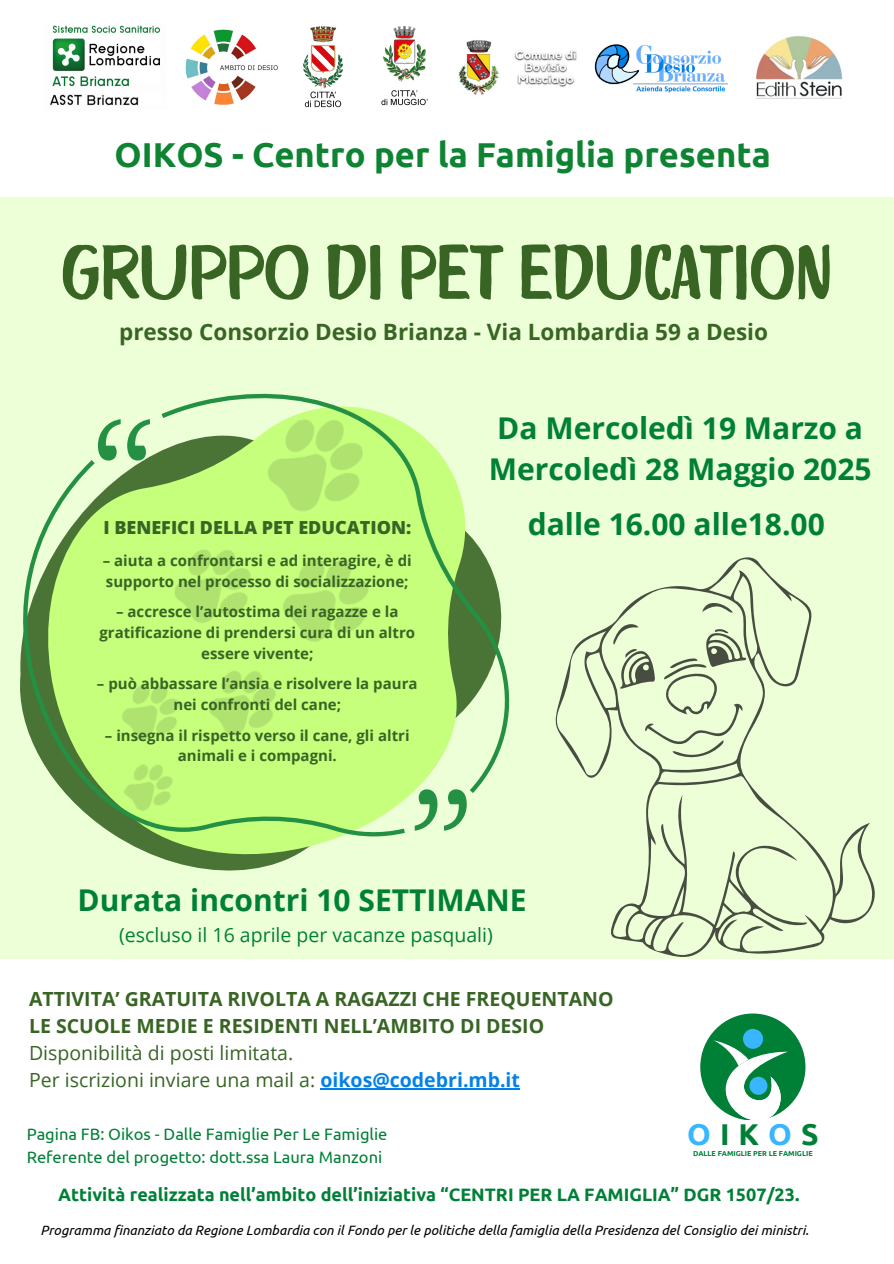
<style>
.page{position:relative;width:894px;height:1264px;background:#fff}
.page>*{position:absolute;margin:0;border:0;box-sizing:border-box;transform-origin:0 0}
.t1{font:75px "Quotes Caps";color:#386524}
.t2{font:700 34.5px "Ubuntu";color:#0e8433}
.t3{font:700 30.15px "Ubuntu";letter-spacing:.3em;color:#008037}
.t4{font:700 30px/41.1px "Open Sans";color:#008037}
.t5{font:700 22.5px "Open Sans";color:#386524}
.t6{font:700 19.5px/27px "Open Sans";color:#386524}
.t7{font:19.5px "Open Sans";color:#008037}
.t8{font:700 18px "Ubuntu";color:#008037}
.t9{font:800 18px "Open Sans";color:#386524}
.t10{font:16.5px/22.5px "Ubuntu";color:#008037}
.t11{font:700 15px/20.5px "Open Sans";color:#386524;text-align:center}
.t12{font:italic 13.5px "Ubuntu";color:#000}
.t13{font:700 7.2px "Ubuntu";color:#008037}
.s1{font-weight:400}
.s2{color:#0181e9}
.s3{color:#38b6ff}
</style>
<div class="page">
<img style="left:185px;top:29px;width:93px;height:76px">
<img style="left:458px;top:40px;width:119px;height:55px">
<img style="left:756px;top:36px;width:87px;height:63px">
<img style="left:594px;top:44px;width:134px;height:49px">
<img style="left:303px;top:26px;width:39px;height:82px">
<img style="left:50px;top:26px;width:110px;height:80px">
<img style="left:381px;top:26px;width:46px;height:80px">
<div style="left:0;top:197px;width:893px;height:761px;background:#edffd7"></div>
<svg style="left:125px;top:798px;width:342px;height:66px"></svg>
<svg style="left:172px;top:393px;width:337px;height:400px"></svg>
<svg style="left:20px;top:491px;width:385px;height:350px"></svg>
<svg style="left:414px;top:789px;width:23px;height:41px"></svg>
<svg style="left:444px;top:789px;width:22px;height:41px"></svg>
<svg style="left:555px;top:557px;width:320px;height:400px"></svg>
<svg style="left:702px;top:602px;width:30px;height:11px"></svg>
<svg style="left:612px;top:623px;width:134px;height:137px"></svg>
<div style="left:700px;top:1013px;width:105px;height:107px;background:#008037;border-radius:50%"></div>
<svg style="left:708px;top:1026px;width:97px;height:94px"></svg>
<div style="left:749px;top:1076px;width:18px;height:18px;background:#38b6ff;border-radius:50%"></div>
<img style="left:65px;top:410px;width:353px;height:403px">
<hr style="left:320px;top:1088px;width:200px;height:1px;background:#0181e9">
<p class="t2" style="left:114px;top:134px;width:657px">OIKOS - Centro per la Famiglia presenta</p>
<p class="t1" style="left:61px;top:226px;width:772px">GRUPPO DI PET EDUCATION</p>
<h2 class="t5" style="left:119px;top:316px;width:650px">presso Consorzio Desio Brianza - Via Lombardia 59 a Desio</h2>
<p class="t9" style="left:103px;top:515px;width:309px">I BENEFICI DELLA PET EDUCATION:</p>
<p class="t11" style="left:103px;top:550px;width:310px;text-align:left">– aiuta a confrontarsi e ad interagire, è di supporto nel processo di socializzazione;</p>
<p class="t11" style="left:99px;top:601px;width:317px">– accresce l’autostima dei ragazze e la gratificazione di prendersi cura di un altro essere vivente;</p>
<p class="t11" style="left:97px;top:673px;width:322px">– può abbassare l’ansia e risolvere la paura nei confronti del cane;</p>
<p class="t11" style="left:105px;top:724px;width:306px">– insegna il rispetto verso il cane, gli altri animali e i compagni.</p>
<h1 class="t4" style="left:488px;top:406px;width:384px">Da Mercoledì 19 Marzo a<br>Mercoledì 28 Maggio 2025</h1>
<h4 class="t4" style="left:527px;top:503px;width:298px">dalle 16.00 alle18.00</h4>
<p class="t4" style="left:77px;top:879px;width:450px">Durata incontri 10 SETTIMANE</p>
<p class="t7" style="left:119px;top:920px;width:375px">(escluso il 16 aprile per vacanze pasquali)</p>
<p class="t6" style="left:29px;top:984px;width:586px">ATTIVITA’ GRATUITA RIVOLTA A RAGAZZI CHE FREQUENTANO LE SCUOLE MEDIE E RESIDENTI NELL’AMBITO DI DESIO <span class="s1">Disponibilità di posti limitata.<br>Per iscrizioni inviare una mail a:</span> <span class="s2">oikos@codebri.mb.it</span></p>
<h3 class="t3" style="left:687px;top:1116px;width:133px"><span class="s3">O</span>IK<span class="s3">O</span>S</h3>
<p class="t13" style="left:692px;top:1149px;width:121px">DALLE FAMIGLIE PER LE FAMIGLIE</p>
<p class="t10" style="left:27px;top:1123px;width:362px">Pagina FB: Oikos - Dalle Famiglie Per Le Famiglie<br>Referente del progetto: dott.ssa Laura Manzoni</p>
<p class="t8" style="left:58px;top:1183px;width:742px">Attività realizzata nell’ambito dell’iniziativa “CENTRI PER LA FAMIGLIA” DGR 1507/23.</p>
<p class="t12" style="left:41px;top:1222px;width:769px">Programma finanziato da Regione Lombardia con il Fondo per le politiche della famiglia della Presidenza del Consiglio dei ministri.</p>
</div>
